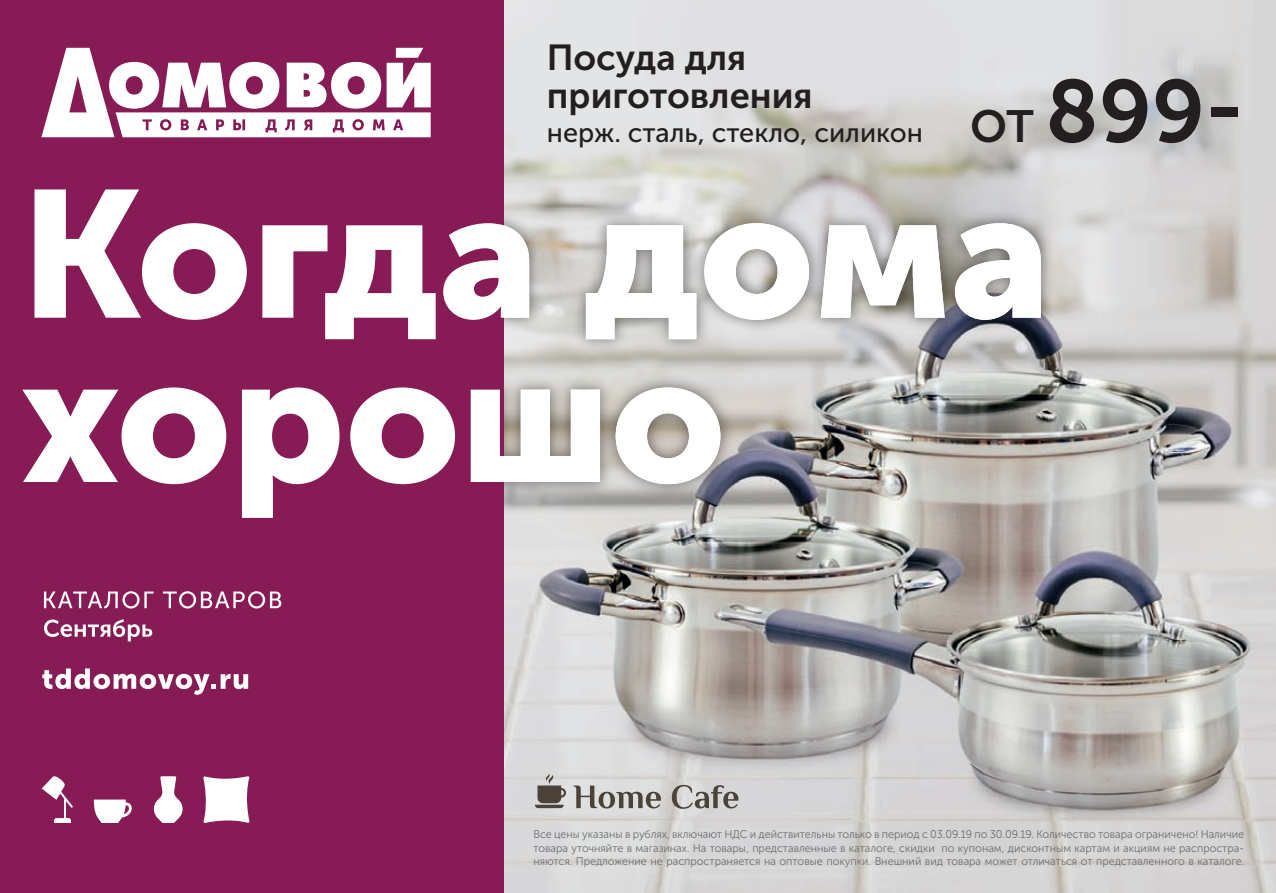
<style>
.page{position:relative;width:1276px;height:893px;background:#fff}
.page>*{position:absolute;margin:0;border:0;box-sizing:border-box;transform-origin:0 0}
.t1{font:87.75px "Museo Sans Cyrl 700";color:#231f20}
.t2{font:36px/38.2px "Museo Sans Cyrl 700";color:#231f20}
.t3{font:27px "Museo Sans Cyrl 500";color:#231f20}
.t4{font:11.25px/13.5px "Museo Sans Cyrl 300";color:#6c6d70;text-align:justify;scale:.96 1}
.s1{font-size:45px}
</style>
<div class="page">
<img style="left:504px;top:0;width:772px;height:893px">
<img style="left:504px;top:169px;width:556px;height:369px">
<div style="left:0;top:0;width:504px;height:893px;background:#871b55"></div>
<svg style="left:35px;top:189px;width:212px;height:131px"></svg>
<svg style="left:262px;top:225px;width:174px;height:114px"></svg>
<svg style="left:443px;top:223px;width:86px;height:97px"></svg>
<svg style="left:586px;top:225px;width:110px;height:114px"></svg>
<svg style="left:704px;top:223px;width:105px;height:97px"></svg>
<svg style="left:820px;top:225px;width:124px;height:93px"></svg>
<svg style="left:955px;top:223px;width:86px;height:97px"></svg>
<svg style="left:22px;top:387px;width:204px;height:97px"></svg>
<svg style="left:242px;top:387px;width:97px;height:131px"></svg>
<svg style="left:350px;top:387px;width:105px;height:97px"></svg>
<svg style="left:471px;top:390px;width:129px;height:92px"></svg>
<svg style="left:615px;top:387px;width:105px;height:97px"></svg>
<svg style="left:42px;top:776px;width:31px;height:47px"></svg>
<svg style="left:154px;top:776px;width:29px;height:47px"></svg>
<svg style="left:93px;top:799px;width:39px;height:24px"></svg>
<svg style="left:41px;top:48px;width:390px;height:89px"></svg>
<svg style="left:44px;top:591px;width:110px;height:17px"></svg>
<svg style="left:163px;top:591px;width:118px;height:17px"></svg>
<svg style="left:42px;top:668px;width:206px;height:27px"></svg>
<svg style="left:203px;top:776px;width:47px;height:47px;background:#ecdae4"></svg>
<svg style="left:44px;top:619px;width:108px;height:22px"></svg>
<svg style="left:573px;top:785px;width:165px;height:24px;background:#adaaa7"></svg>
<svg style="left:535px;top:773px;width:31px;height:35px"></svg>
<p class="t2" style="left:547px;top:39px;width:267px">Посуда для приготовления</p>
<p class="t3" style="left:547px;top:118px;width:377px">нерж. сталь, стекло, силикон</p>
<p class="t1" style="left:970px;top:63px;width:274px"><span class="s1">ОТ</span> 899-</p>
<p class="t4" style="left:533px;top:828px;width:742px">Все цены указаны в рублях, включают НДС и действительны только в период с 03.09.19 по 30.09.19. Количество товара ограничено! Наличие товара уточняйте в магазинах. На товары, представленные в каталоге, скидки по купонам, дисконтным картам и акциям не распростра&shy;няются. Предложение не распространяется на оптовые покупки. Внешний вид товара может отличаться от представленного в каталоге.</p>
</div>
